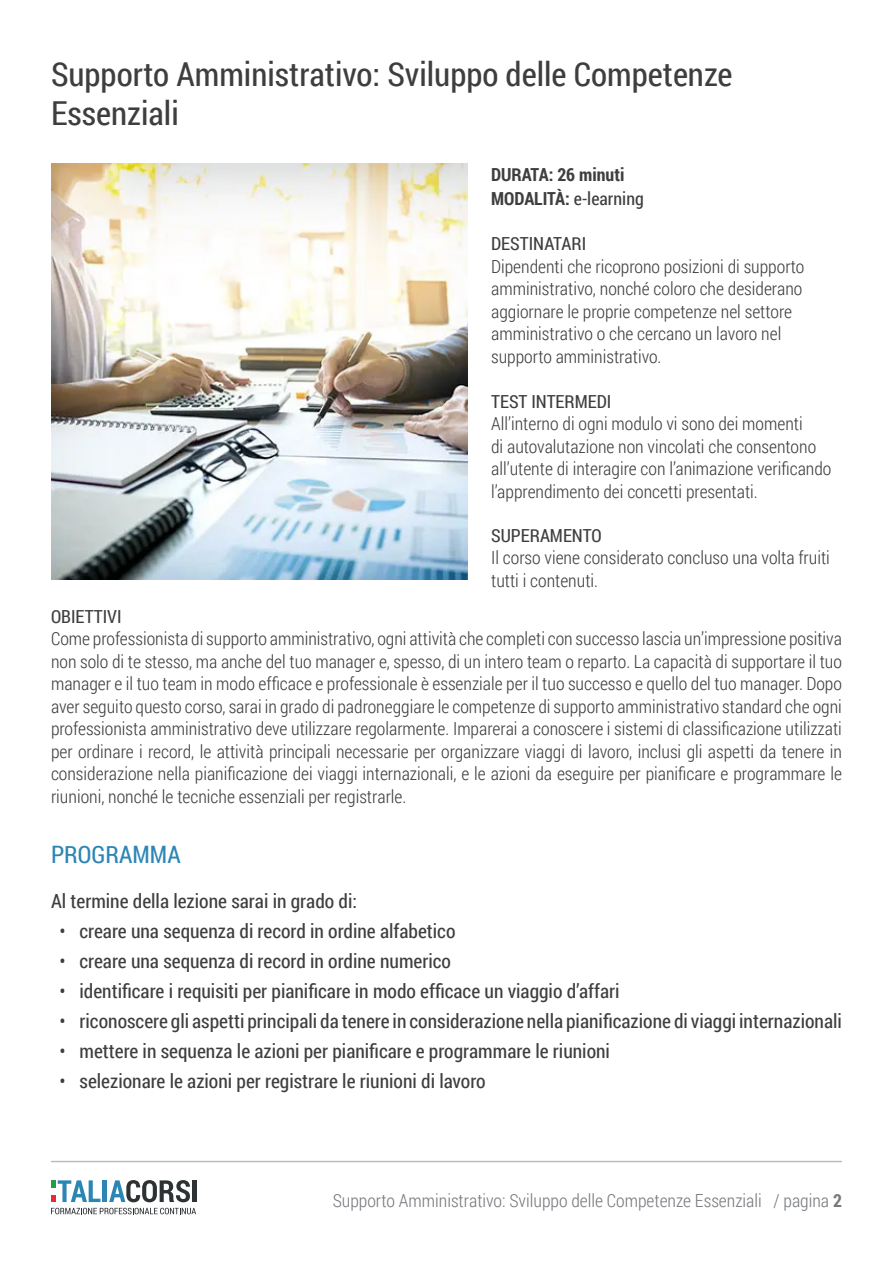
<style>
.page{position:relative;width:893px;height:1263px;background:#fff}
.page>*{position:absolute;margin:0;border:0;box-sizing:border-box;transform-origin:0 0}
.t1{font:33px/39.6px "Roboto Condensed";color:#3e3e3f}
.t2{font:24px "Roboto Condensed";color:#2c86b4}
.t3{font:19.5px "Roboto Condensed";color:#3e3e3f}
.t4{font:300 18px/22.5px "Roboto Condensed";color:#3e3e3f}
.t5{font:300 18px "Roboto Condensed";color:#76797e}
.t6{font:18px "Roboto Condensed";color:#3e3e3f}
.t7{font:700 18px/24px "Roboto Condensed";color:#3e3e3f}
.s1{font-weight:400}
.s2{font-weight:700}
</style>
<div class="page">
<hr style="left:51px;top:1161px;width:791px;height:1px;background:#bcbdc0">
<hr style="left:103px;top:1180px;width:4px;height:22px;background:#2c86b4">
<svg style="left:109px;top:1180px;width:81px;height:22px"></svg>
<hr style="left:193px;top:1180px;width:4px;height:22px;background:#2d3234">
<svg style="left:51px;top:1208px;width:145px;height:6px"></svg>
<svg style="left:51px;top:1180px;width:49px;height:22px"></svg>
<img style="left:51px;top:163px;width:416px;height:416px">
<h1 class="t1" style="left:51px;top:53px;width:683px">Supporto Amministrativo: Sviluppo delle Competenze<br>Essenziali</h1>
<p class="t7" style="left:491px;top:162px;width:154px">DURATA: 26 minuti<br>MODALITÀ: <span class="s1">e-learning</span></p>
<p class="t6" style="left:491px;top:231px;width:97px">DESTINATARI</p>
<p class="t4" style="left:491px;top:254px;width:315px">Dipendenti che ricoprono posizioni di supporto amministrativo, nonché coloro che desiderano aggiornare le proprie competenze nel settore amministrativo o che cercano un lavoro nel supporto amministrativo.</p>
<p class="t6" style="left:491px;top:389px;width:122px">TEST INTERMEDI</p>
<p class="t4" style="left:491px;top:412px;width:342px">All’interno di ogni modulo vi sono dei momenti<br>di autovalutazione non vincolati che consentono all’utente di interagire con l’animazione verificando l’apprendimento dei concetti presentati.</p>
<p class="t6" style="left:491px;top:523px;width:112px">SUPERAMENTO</p>
<p class="t4" style="left:491px;top:546px;width:340px">Il corso viene considerato concluso una volta fruiti tutti i contenuti.</p>
<p class="t6" style="left:51px;top:604px;width:72px">OBIETTIVI</p>
<p class="t4" style="left:51px;top:627px;width:792px;text-align:justify">Come professionista di supporto amministrativo, ogni attività che completi con successo lascia un’impressione positiva non solo di te stesso, ma anche del tuo manager e, spesso, di un intero team o reparto. La capacità di supportare il tuo manager e il tuo team in modo efficace e professionale è essenziale per il tuo successo e quello del tuo manager. Dopo aver seguito questo corso, sarai in grado di padroneggiare le competenze di supporto amministrativo standard che ogni professionista amministrativo deve utilizzare regolarmente. Imparerai a conoscere i sistemi di classificazione utilizzati per ordinare i record, le attività principali necessarie per organizzare viaggi di lavoro, inclusi gli aspetti da tenere in considerazione nella pianificazione dei viaggi internazionali, e le azioni da eseguire per pianificare e programmare le riunioni, nonché le tecniche essenziali per registrarle.</p>
<h2 class="t2" style="left:51px;top:838px;width:131px">PROGRAMMA</h2>
<p class="t3" style="left:51px;top:888px;width:307px">Al termine della lezione sarai in grado di:</p>
<p class="t3" style="left:60px;top:918px;width:397px">• creare una sequenza di record in ordine alfabetico</p>
<p class="t3" style="left:60px;top:948px;width:393px">• creare una sequenza di record in ordine numerico</p>
<p class="t3" style="left:60px;top:978px;width:562px">• identificare i requisiti per pianificare in modo efficace un viaggio d’affari</p>
<p class="t3" style="left:60px;top:1008px;width:784px">• riconoscere gli aspetti principali da tenere in considerazione nella pianificazione di viaggi internazionali</p>
<p class="t3" style="left:60px;top:1038px;width:552px">• mettere in sequenza le azioni per pianificare e programmare le riunioni</p>
<p class="t3" style="left:60px;top:1068px;width:428px">• selezionare le azioni per registrare le riunioni di lavoro</p>
<p class="t5" style="left:333px;top:1188px;width:511px">Supporto Amministrativo: Sviluppo delle Competenze Essenziali / pagina <span class="s2">2</span></p>
</div>
